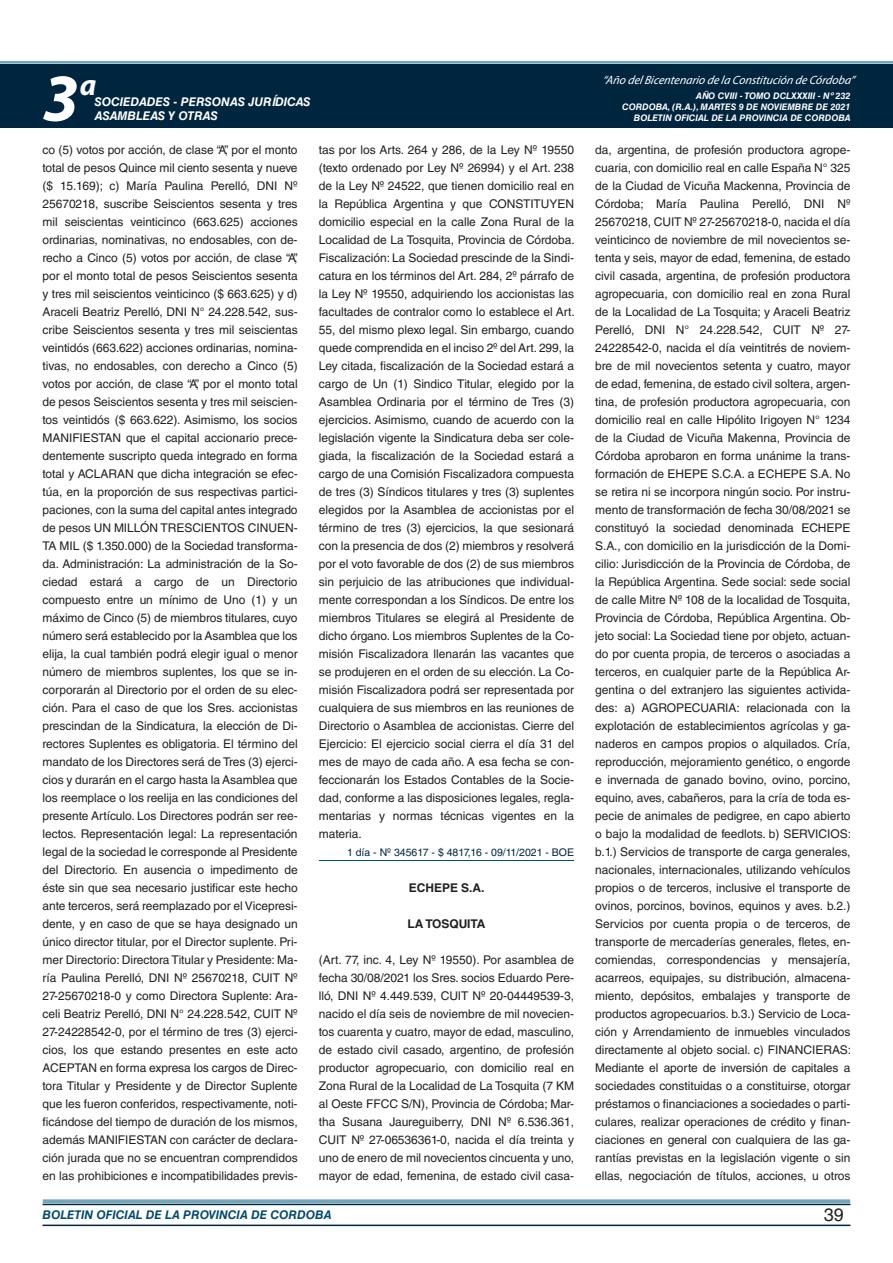
<style>
.page{position:relative;width:893px;height:1263px;background:#fff}
.page>*{position:absolute;margin:0;border:0;box-sizing:border-box;transform-origin:0 0}
.t1{font:italic 700 67.5px "Myriad Pro";color:#fff}
.t2{font:italic 700 30px "Myriad Pro";color:#fff}
.t3{font:18px "Helvetica LT Std";color:#231f20}
.t4{font:12px/18px "Helvetica LT Std";letter-spacing:-.005em;color:#231f20;text-align:justify}
.t5{font:italic 12px "Myriad Pro";color:#fff}
.t6{font:italic 700 12px "Helvetica LT Std";color:#fff}
.t7{font:italic 700 12px "Helvetica LT Std";color:#004b6c}
.t8{font:700 12px "Helvetica LT Std";letter-spacing:-.005em;color:#231f20}
.t9{font:10.5px "Helvetica LT Std";color:#00263f}
.t10{font:italic 700 9px/10.8px "Helvetica LT Std";color:#fff;text-align:right}
</style>
<div class="page">
<div style="left:0;top:61px;width:893px;height:6px;background:#fff;opacity:.75"></div>
<div style="left:0;top:64px;width:893px;height:64px;background:#00263f"></div>
<hr style="left:43px;top:1224px;width:807px;height:2px;background:#00263f">
<div style="left:42px;top:1198px;width:809px;height:8px;background:#fff;opacity:.75"></div>
<hr style="left:319px;top:860px;width:255px;height:1px;background:#004b6c">
<h1 class="t1" style="left:43px;top:54px;width:38px">3</h1>
<h2 class="t2" style="left:80px;top:66px;width:18px">a</h2>
<p class="t6" style="left:95px;top:94px;width:217px">SOCIEDADES - PERSONAS JURÍDICAS</p>
<p class="t6" style="left:95px;top:109px;width:125px">ASAMBLEAS Y OTRAS</p>
<p class="t4" style="left:43px;top:141px;width:257px">co (5) votos por acción, de clase “A”, por el monto total de pesos Quince mil ciento sesenta y nueve ($ 15.169); c) María Paulina Perelló, DNI Nº 25670218, suscribe Seiscientos sesenta y tres mil seiscientas veinticinco (663.625) acciones ordinarias, nominativas, no endosables, con de&shy;recho a Cinco (5) votos por acción, de clase “A”, por el monto total de pesos Seiscientos sesenta y tres mil seiscientos veinticinco ($ 663.625) y d)<br>Araceli Beatriz Perelló, DNI N° 24.228.542, sus&shy;cribe Seiscientos sesenta y tres mil seiscientas veintidós (663.622) acciones ordinarias, nomina&shy;tivas, no endosables, con derecho a Cinco (5) votos por acción, de clase “A”, por el monto total de pesos Seiscientos sesenta y tres mil seiscien&shy;tos veintidós ($ 663.622). Asimismo, los socios MANIFIESTAN que el capital accionario prece&shy;dentemente suscripto queda integrado en forma total y ACLARAN que dicha integración se efec&shy;túa, en la proporción de sus respectivas partici&shy;paciones, con la suma del capital antes integrado de pesos UN MILLÓN TRESCIENTOS CINUEN-TA MIL ($ 1.350.000) de la Sociedad transforma&shy;da. Administración: La administración de la So&shy;ciedad estará a cargo de un Directorio compuesto entre un mínimo de Uno (1) y un máximo de Cinco (5) de miembros titulares, cuyo número será establecido por la Asamblea que los elija, la cual también podrá elegir igual o menor número de miembros suplentes, los que se in&shy;corporarán al Directorio por el orden de su elec&shy;ción. Para el caso de que los Sres. accionistas prescindan de la Sindicatura, la elección de Di&shy;rectores Suplentes es obligatoria. El término del mandato de los Directores será de Tres (3) ejerci&shy;cios y durarán en el cargo hasta la Asamblea que los reemplace o los reelija en las condiciones del presente Artículo. Los Directores podrán ser ree&shy;lectos. Representación legal: La representación legal de la sociedad le corresponde al Presidente del Directorio. En ausencia o impedimento de éste sin que sea necesario justificar este hecho ante terceros, será reemplazado por el Vicepresi&shy;dente, y en caso de que se haya designado un único director titular, por el Director suplente. Pri&shy;mer Directorio: Directora Titular y Presidente: Ma&shy;ría Paulina Perelló, DNI Nº 25670218, CUIT Nº 27-25670218-0 y como Directora Suplente: Ara&shy;celi Beatriz Perelló, DNI N° 24.228.542, CUIT Nº 27-24228542-0, por el término de tres (3) ejerci&shy;cios, los que estando presentes en este acto ACEPTAN en forma expresa los cargos de Direc&shy;tora Titular y Presidente y de Director Suplente que les fueron conferidos, respectivamente, noti&shy;ficándose del tiempo de duración de los mismos, además MANIFIESTAN con carácter de declara&shy;ción jurada que no se encuentran comprendidos en las prohibiciones e incompatibilidades previs-</p>
<p class="t4" style="left:319px;top:141px;width:257px">tas por los Arts. 264 y 286, de la Ley Nº 19550 (texto ordenado por Ley Nº 26994) y el Art. 238 de la Ley Nº 24522, que tienen domicilio real en la República Argentina y que CONSTITUYEN domicilio especial en la calle Zona Rural de la Localidad de La Tosquita, Provincia de Córdoba.<br>Fiscalización: La Sociedad prescinde de la Sindi&shy;catura en los términos del Art. 284, 2º párrafo de la Ley Nº 19550, adquiriendo los accionistas las facultades de contralor como lo establece el Art.<br>55, del mismo plexo legal. Sin embargo, cuando quede comprendida en el inciso 2º del Art. 299, la Ley citada, fiscalización de la Sociedad estará a cargo de Un (1) Sindico Titular, elegido por la Asamblea Ordinaria por el término de Tres (3) ejercicios. Asimismo, cuando de acuerdo con la legislación vigente la Sindicatura deba ser cole&shy;giada, la fiscalización de la Sociedad estará a cargo de una Comisión Fiscalizadora compuesta de tres (3) Síndicos titulares y tres (3) suplentes elegidos por la Asamblea de accionistas por el término de tres (3) ejercicios, la que sesionará con la presencia de dos (2) miembros y resolverá por el voto favorable de dos (2) de sus miembros sin perjuicio de las atribuciones que individual&shy;mente correspondan a los Síndicos. De entre los miembros Titulares se elegirá al Presidente de dicho órgano. Los miembros Suplentes de la Co&shy;misión Fiscalizadora llenarán las vacantes que se produjeren en el orden de su elección. La Co&shy;misión Fiscalizadora podrá ser representada por cualquiera de sus miembros en las reuniones de Directorio o Asamblea de accionistas. Cierre del Ejercicio: El ejercicio social cierra el día 31 del mes de mayo de cada año. A esa fecha se con&shy;feccionarán los Estados Contables de la Socie&shy;dad, conforme a las disposiciones legales, regla&shy;mentarias y normas técnicas vigentes en la materia.</p>
<p class="t9" style="left:347px;top:846px;width:229px">1 día - Nº 345617 - $ 4817,16 - 09/11/2021 - BOE</p>
<p class="t8" style="left:409px;top:880px;width:77px">ECHEPE S.A.</p>
<p class="t8" style="left:407px;top:916px;width:79px">LA TOSQUITA</p>
<p class="t4" style="left:319px;top:951px;width:257px">(Art. 77, inc. 4, Ley Nº 19550). Por asamblea de fecha 30/08/2021 los Sres. socios Eduardo Pere&shy;lló, DNI Nº 4.449.539, CUIT Nº 20-04449539-3, nacido el día seis de noviembre de mil novecien&shy;tos cuarenta y cuatro, mayor de edad, masculino, de estado civil casado, argentino, de profesión productor agropecuario, con domicilio real en Zona Rural de la Localidad de La Tosquita (7 KM al Oeste FFCC S/N), Provincia de Córdoba; Mar&shy;tha Susana Jaureguiberry, DNI Nº 6.536.361, CUIT Nº 27-06536361-0, nacida el día treinta y uno de enero de mil novecientos cincuenta y uno, mayor de edad, femenina, de estado civil casa-</p>
<p class="t5" style="left:603px;top:72px;width:254px">“Año delBicentenario de la Constitución de Córdoba”</p>
<p class="t10" style="left:622px;top:91px;width:230px">AÑO CVIII - TOMO DCLXXXIII - Nº 232<br>CORDOBA, (R.A.), MARTES 9 DE NOVIEMBRE DE 2021<br>BOLETIN OFICIAL DE LA PROVINCIA DE CORDOBA</p>
<p class="t4" style="left:595px;top:141px;width:257px">da, argentina, de profesión productora agrope&shy;cuaria, con domicilio real en calle España N° 325 de la Ciudad de Vicuña Mackenna, Provincia de Córdoba; María Paulina Perelló, DNI Nº 25670218, CUIT Nº 27-25670218-0, nacida el día veinticinco de noviembre de mil novecientos se&shy;tenta y seis, mayor de edad, femenina, de estado civil casada, argentina, de profesión productora agropecuaria, con domicilio real en zona Rural de la Localidad de La Tosquita; y Araceli Beatriz Perelló, DNI N° 24.228.542, CUIT Nº 27- 24228542-0, nacida el día veintitrés de noviem&shy;bre de mil novecientos setenta y cuatro, mayor de edad, femenina, de estado civil soltera, argen&shy;tina, de profesión productora agropecuaria, con domicilio real en calle Hipólito Irigoyen N° 1234 de la Ciudad de Vicuña Makenna, Provincia de Córdoba aprobaron en forma unánime la trans&shy;formación de EHEPE S.C.A. a ECHEPE S.A. No se retira ni se incorpora ningún socio. Por instru&shy;mento de transformación de fecha 30/08/2021 se constituyó la sociedad denominada ECHEPE S.A., con domicilio en la jurisdicción de la Domi&shy;cilio: Jurisdicción de la Provincia de Córdoba, de la República Argentina. Sede social: sede social de calle Mitre Nº 108 de la localidad de Tosquita, Provincia de Córdoba, República Argentina. Ob&shy;jeto social: La Sociedad tiene por objeto, actuan&shy;do por cuenta propia, de terceros o asociadas a terceros, en cualquier parte de la República Ar&shy;gentina o del extranjero las siguientes activida&shy;des: a) AGROPECUARIA: relacionada con la explotación de establecimientos agrícolas y ga&shy;naderos en campos propios o alquilados. Cría, reproducción, mejoramiento genético, o engorde e invernada de ganado bovino, ovino, porcino, equino, aves, cabañeros, para la cría de toda es&shy;pecie de animales de pedigree, en capo abierto o bajo la modalidad de feedlots. b) SERVICIOS: b.1.) Servicios de transporte de carga generales, nacionales, internacionales, utilizando vehículos propios o de terceros, inclusive el transporte de ovinos, porcinos, bovinos, equinos y aves. b.2.)<br>Servicios por cuenta propia o de terceros, de transporte de mercaderías generales, fletes, en&shy;comiendas, correspondencias y mensajería, acarreos, equipajes, su distribución, almacena&shy;miento, depósitos, embalajes y transporte de productos agropecuarios. b.3.) Servicio de Loca&shy;ción y Arrendamiento de inmuebles vinculados directamente al objeto social. c) FINANCIERAS:<br>Mediante el aporte de inversión de capitales a sociedades constituidas o a constituirse, otorgar préstamos o financiaciones a sociedades o parti&shy;culares, realizar operaciones de crédito y finan&shy;ciaciones en general con cualquiera de las ga&shy;rantías previstas en la legislación vigente o sin ellas, negociación de títulos, acciones, u otros</p>
<p class="t7" style="left:43px;top:1208px;width:290px">BOLETIN OFICIAL DE LA PROVINCIA DE CORDOBA</p>
<h3 class="t3" style="left:824px;top:1204px;width:22px">39</h3>
</div>
